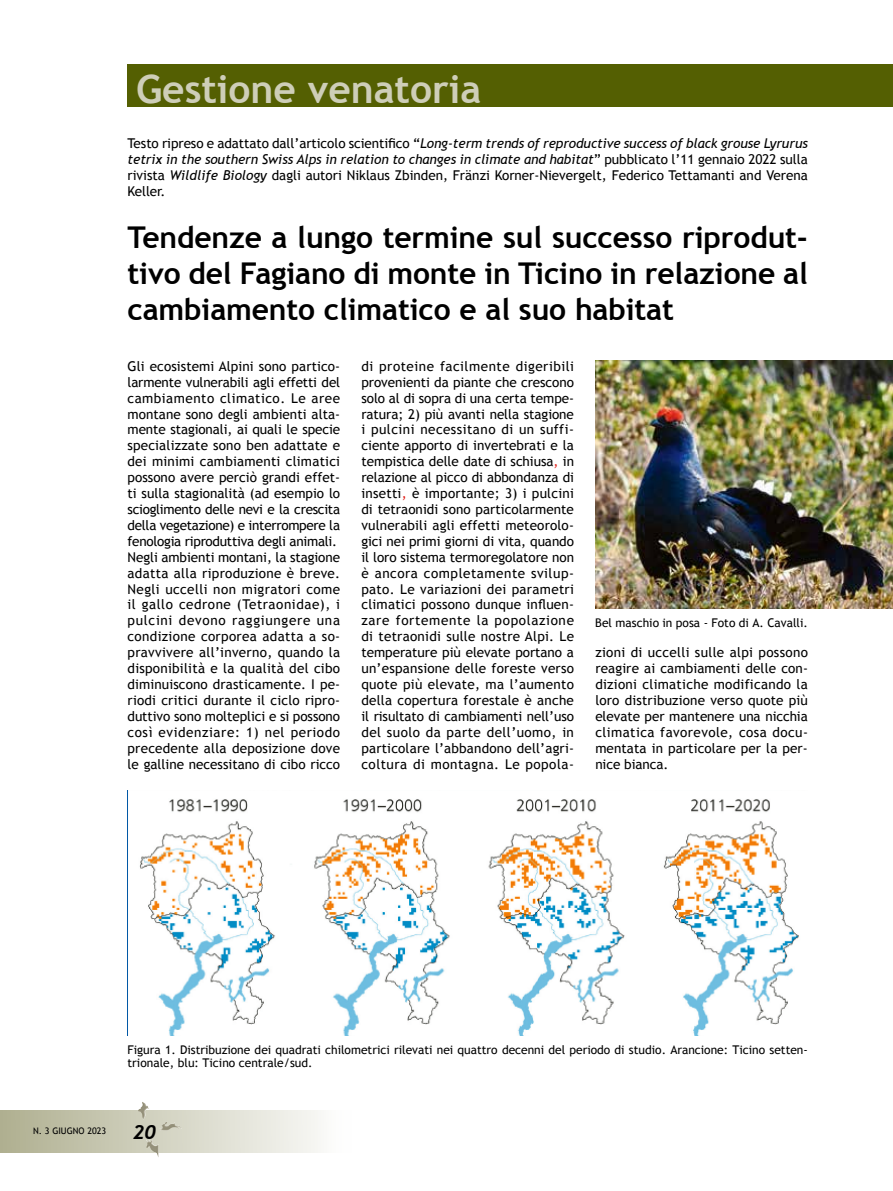
<style>
.page{position:relative;width:893px;height:1191px;background:#fff}
.page>*{position:absolute;margin:0;border:0;box-sizing:border-box;transform-origin:0 0}
.t1{font:700 39px "Trebuchet MS";color:#ceceb8}
.t2{font:700 30px/36px "Trebuchet MS";letter-spacing:-.005em;color:#000;text-align:justify}
.t3{font:italic 700 19.5px "Trebuchet";color:#000}
.t4{font:13.5px/15.9px "Trebuchet MS";letter-spacing:.005em;color:#000;text-align:justify}
.t5{font:12px/13.5px "Trebuchet MS";color:#000}
.t6{font:9px "Trebuchet MS";color:#000}
.s1{font-style:italic}
.s2{color:#e11b13}
</style>
<div class="page">
<div style="left:128px;top:64px;width:765px;height:42px;background:#545f02"></div>
<img style="left:139px;top:799px;width:660px;height:236px">
<img style="left:595px;top:361px;width:298px;height:248px">
<div style="left:0;top:1110px;width:353px;height:42px;background:linear-gradient(to right,#aeae8f,#fefefe)"></div>
<img style="left:138px;top:1102px;width:44px;height:29px">
<h1 class="t1" style="left:136px;top:65px;width:347px">Gestione venatoria</h1>
<p class="t4" style="left:128px;top:136px;width:682px">Testo ripreso e adattato dall’articolo scientifico “<span class="s1">Long-term trends of reproductive success of black grouse Lyrurus tetrix in the southern Swiss Alps in relation to changes in climate and habitat</span>” pubblicato l’11 gennaio 2022 sulla rivista <span class="s1">Wildlife Biology</span> dagli autori Niklaus Zbinden, Fränzi Korner-Nievergelt, Federico Tettamanti and Verena Keller.</p>
<h2 class="t2" style="left:128px;top:219px;width:682px">Tendenze a lungo termine sul successo riprodut&shy;tivo del Fagiano di monte in Ticino in relazione al cambiamento climatico e al suo habitat</h2>
<p class="t4" style="left:128px;top:358px;width:214px;text-align:left">Gli ecosistemi Alpini sono partico&shy;larmente vulnerabili agli effetti del cambiamento climatico. Le aree montane sono degli ambienti alta&shy;mente stagionali, ai quali le specie specializzate sono ben adattate e dei minimi cambiamenti climatici possono avere perciò grandi effet&shy;ti sulla stagionalità (ad esempio lo scioglimento delle nevi e la crescita della vegetazione) e interrompere la fenologia riproduttiva degli animali.<br>Negli ambienti montani, la stagione adatta alla riproduzione è breve.<br>Negli uccelli non migratori come il gallo cedrone (Tetraonidae), i pulcini devono raggiungere una condizione corporea adatta a so&shy;pravvivere all’inverno, quando la disponibilità e la qualità del cibo diminuiscono drasticamente. I pe&shy;riodi critici durante il ciclo ripro&shy;duttivo sono molteplici e si possono così evidenziare: 1) nel periodo precedente alla deposizione dove le galline necessitano di cibo ricco</p>
<p class="t4" style="left:361px;top:358px;width:214px">di proteine facilmente digeribili provenienti da piante che crescono solo al di sopra di una certa tempe&shy;ratura; 2) più avanti nella stagione i pulcini necessitano di un suffi&shy;ciente apporto di invertebrati e la tempistica delle date di schiusa<span class="s2">,</span> in relazione al picco di abbondanza di insetti<span class="s2">,</span> è importante; 3) i pulcini di tetraonidi sono particolarmente vulnerabili agli effetti meteorolo&shy;gici nei primi giorni di vita, quando il loro sistema termoregolatore non è ancora completamente svilup&shy;pato. Le variazioni dei parametri climatici possono dunque influen&shy;zare fortemente la popolazione di tetraonidi sulle nostre Alpi. Le temperature più elevate portano a un’espansione delle foreste verso quote più elevate, ma l’aumento della copertura forestale è anche il risultato di cambiamenti nell’uso del suolo da parte dell’uomo, in particolare l’abbandono dell’agri&shy;coltura di montagna. Le popola-</p>
<p class="t5" style="left:595px;top:616px;width:214px">Bel maschio in posa - Foto di A. Cavalli.</p>
<p class="t4" style="left:595px;top:644px;width:214px">zioni di uccelli sulle alpi possono reagire ai cambiamenti delle con&shy;dizioni climatiche modificando la loro distribuzione verso quote più elevate per mantenere una nicchia climatica favorevole, cosa docu&shy;mentata in particolare per la per&shy;nice bianca.</p>
<p class="t5" style="left:128px;top:1042px;width:682px">Figura 1. Distribuzione dei quadrati chilometrici rilevati nei quattro decenni del periodo di studio. Arancione: Ticino setten&shy;trionale, blu: Ticino centrale/sud.</p>
<p class="t6" style="left:33px;top:1125px;width:75px">N. 3 GIUGNO 2023</p>
<h3 class="t3" style="left:133px;top:1119px;width:24px">20</h3>
</div>
